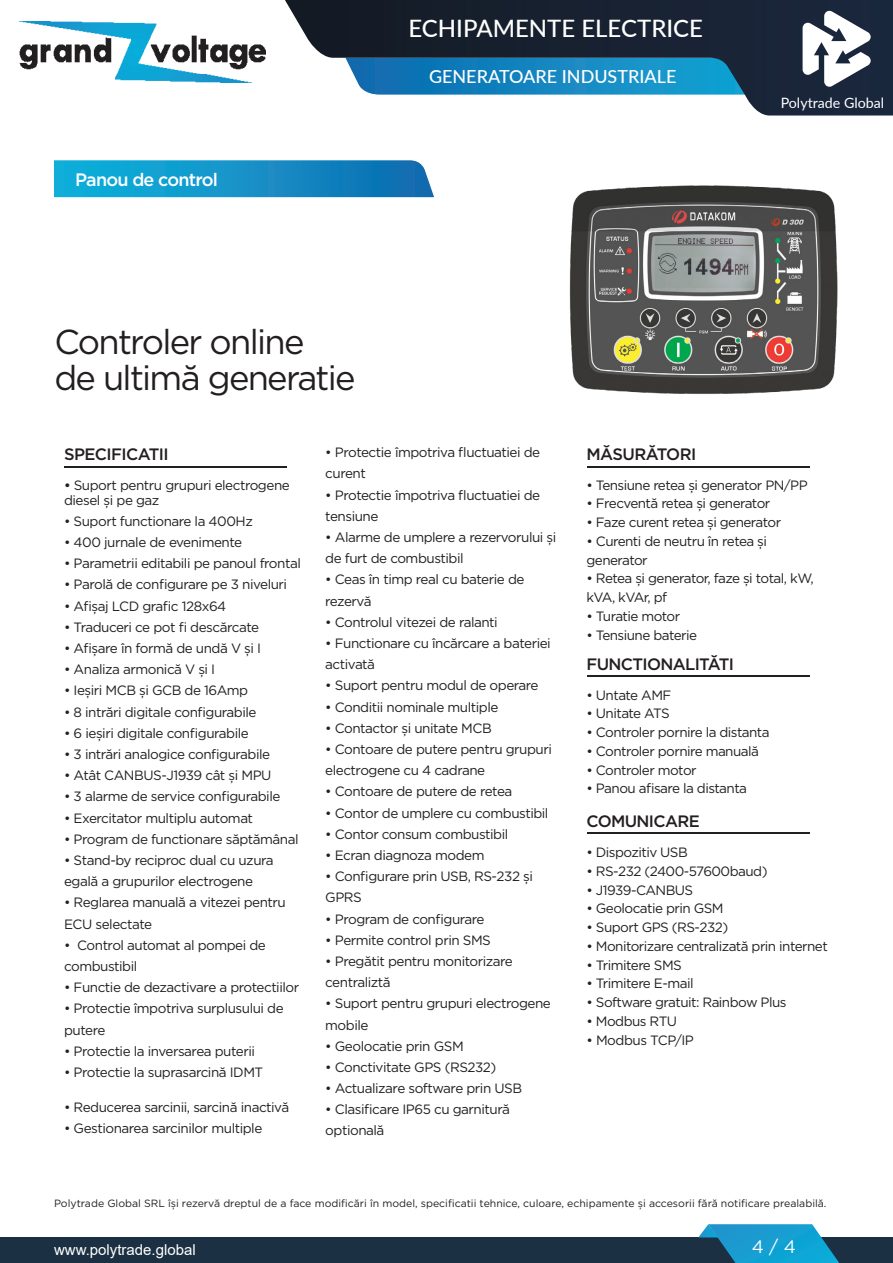
<style>
.page{position:relative;width:893px;height:1263px;background:#fff}
.page>*{position:absolute;margin:0;border:0;box-sizing:border-box;transform-origin:0 0}
.t1{font:34.5px "Gotham";letter-spacing:-.05em;color:#231f20}
.t2{font:500 24px "Lato";color:#fff}
.t3{font:500 18px "Lato";color:#fff}
.t4{font:500 18px "Gotham";letter-spacing:-.045em;color:#fff}
.t5{font:18px "Gotham";color:#fff}
.t6{font:500 16.5px "Gotham";letter-spacing:-.04em;color:#231f20}
.t7{font:15px "Arial";color:#fff}
.t8{font:14.25px "Lato";color:#fff}
.t9{font:13.5px/21.1px "Gotham";letter-spacing:-.035em;color:#231f20}
.t10{font:10.5px "Gotham";color:#231f20}
.s1{font-weight:500}
</style>
<div class="page">
<div style="left:0;top:1237px;width:893px;height:26px;background:#1b3042"></div>
<svg style="left:698px;top:1224px;width:141px;height:39px"></svg>
<svg style="left:285px;top:0;width:608px;height:116px"></svg>
<svg style="left:345px;top:11px;width:548px;height:84px;background:#27506c"></svg>
<img style="left:20px;top:22px;width:245px;height:60px">
<svg style="left:54px;top:160px;width:380px;height:37px;background:#1793c8"></svg>
<img style="left:569px;top:185px;width:269px;height:209px">
<hr style="left:64px;top:466px;width:223px;height:2px;background:#231f20">
<hr style="left:587px;top:466px;width:223px;height:2px;background:#231f20">
<hr style="left:587px;top:675px;width:223px;height:2px;background:#231f20">
<hr style="left:587px;top:832px;width:223px;height:2px;background:#231f20">
<p class="t4" style="left:75px;top:168px;width:144px">Panou de control</p>
<h2 class="t2" style="left:408px;top:11px;width:296px">ECHIPAMENTE ELECTRICE</h2>
<h3 class="t3" style="left:429px;top:64px;width:249px">GENERATOARE INDUSTRIALE</h3>
<p class="t1" style="left:54px;top:320px;width:252px">Controler online</p>
<p class="t1" style="left:54px;top:356px;width:303px">de ultimă generatie</p>
<p class="t8" style="left:781px;top:93px;width:105px">Polytrade Global</p>
<p class="t6" style="left:64px;top:443px;width:106px">SPECIFICATII</p>
<p class="t9" style="left:64px;top:474px;width:227px"><span class="s1">•</span> Suport pentru grupuri electrogene</p>
<p class="t9" style="left:64px;top:489px;width:97px">diesel și pe gaz</p>
<p class="t9" style="left:64px;top:510px;width:190px">• Suport functionare la 400Hz</p>
<p class="t9" style="left:64px;top:531px;width:180px">• 400 jurnale de evenimente</p>
<p class="t9" style="left:64px;top:552px;width:238px">• Parametrii editabili pe panoul frontal</p>
<p class="t9" style="left:64px;top:574px;width:225px">• Parolă de configurare pe 3 niveluri</p>
<p class="t9" style="left:64px;top:595px;width:164px">• Afișaj LCD grafic 128x64</p>
<p class="t9" style="left:64px;top:616px;width:197px">• Traduceri ce pot fi descărcate</p>
<p class="t9" style="left:64px;top:637px;width:199px">• Afișare în formă de undă V și I</p>
<p class="t9" style="left:64px;top:658px;width:153px">• Analiza armonică V și I</p>
<p class="t9" style="left:64px;top:680px;width:186px">• Ieșiri MCB și GCB de 16Amp</p>
<p class="t9" style="left:64px;top:701px;width:194px">• 8 intrări digitale configurabile</p>
<p class="t9" style="left:64px;top:722px;width:186px">• 6 ieșiri digitale configurabile</p>
<p class="t9" style="left:64px;top:743px;width:208px">• 3 intrări analogice configurabile</p>
<p class="t9" style="left:64px;top:764px;width:209px">• Atât CANBUS-J1939 cât și MPU</p>
<p class="t9" style="left:64px;top:786px;width:218px">• 3 alarme de service configurabile</p>
<p class="t9" style="left:64px;top:807px;width:190px">• Exercitator multiplu automat</p>
<p class="t9" style="left:64px;top:828px;width:236px">• Program de functionare săptămânal</p>
<p class="t9" style="left:64px;top:849px;width:211px">• Stand-by reciproc dual cu uzura</p>
<p class="t9" style="left:64px;top:870px;width:191px">egală a grupurilor electrogene</p>
<p class="t9" style="left:64px;top:892px;width:223px">• Reglarea manuală a vitezei pentru<br>ECU selectate</p>
<p class="t9" style="left:64px;top:934px;width:203px">• Control automat al pompei de</p>
<p class="t9" style="left:64px;top:955px;width:75px">combustibil</p>
<p class="t9" style="left:64px;top:976px;width:237px">• Functie de dezactivare a protectiilor</p>
<p class="t9" style="left:64px;top:998px;width:221px">• Protectie împotriva surplusului de</p>
<p class="t9" style="left:64px;top:1019px;width:43px">putere</p>
<p class="t9" style="left:64px;top:1040px;width:192px">• Protectie la inversarea puterii</p>
<p class="t9" style="left:64px;top:1061px;width:201px">• Protectie la suprasarcină IDMT</p>
<p class="t9" style="left:64px;top:1096px;width:227px">• Reducerea sarcinii, sarcină inactivă</p>
<p class="t9" style="left:64px;top:1118px;width:200px">• Gestionarea sarcinilor multiple</p>
<p class="t9" style="left:325px;top:441px;width:216px">• Protectie împotriva fluctuatiei de curent</p>
<p class="t9" style="left:325px;top:484px;width:216px">• Protectie împotriva fluctuatiei de tensiune</p>
<p class="t9" style="left:325px;top:526px;width:233px">• Alarme de umplere a rezervorului și de furt de combustibil</p>
<p class="t9" style="left:325px;top:569px;width:201px">• Ceas în timp real cu baterie de</p>
<p class="t9" style="left:325px;top:590px;width:48px">rezervă</p>
<p class="t9" style="left:325px;top:611px;width:174px">• Controlul vitezei de ralanti</p>
<p class="t9" style="left:325px;top:632px;width:227px">• Functionare cu încărcare a bateriei activată</p>
<p class="t9" style="left:325px;top:675px;width:215px">• Suport pentru modul de operare</p>
<p class="t9" style="left:325px;top:696px;width:175px">• Conditii nominale multiple</p>
<p class="t9" style="left:325px;top:717px;width:168px">• Contactor și unitate MCB</p>
<p class="t9" style="left:325px;top:738px;width:228px">• Contoare de putere pentru grupuri</p>
<p class="t9" style="left:325px;top:759px;width:161px">electrogene cu 4 cadrane</p>
<p class="t9" style="left:325px;top:781px;width:189px">• Contoare de putere de retea</p>
<p class="t9" style="left:325px;top:802px;width:225px">• Contor de umplere cu combustibil</p>
<p class="t9" style="left:325px;top:823px;width:185px">• Contor consum combustibil</p>
<p class="t9" style="left:325px;top:844px;width:161px">• Ecran diagnoza modem</p>
<p class="t9" style="left:325px;top:865px;width:209px">• Configurare prin USB, RS-232 și<br>GPRS</p>
<p class="t9" style="left:325px;top:908px;width:161px">• Program de configurare</p>
<p class="t9" style="left:325px;top:929px;width:167px">• Permite control prin SMS</p>
<p class="t9" style="left:325px;top:950px;width:189px">• Pregătit pentru monitorizare</p>
<p class="t9" style="left:325px;top:971px;width:67px">centraliztă</p>
<p class="t9" style="left:325px;top:993px;width:227px">• Suport pentru grupuri electrogene</p>
<p class="t9" style="left:325px;top:1014px;width:45px">mobile</p>
<p class="t9" style="left:325px;top:1035px;width:140px">• Geolocatie prin GSM</p>
<p class="t9" style="left:325px;top:1056px;width:173px">• Conctivitate GPS (RS232)</p>
<p class="t9" style="left:325px;top:1077px;width:198px">• Actualizare software prin USB</p>
<p class="t9" style="left:325px;top:1099px;width:186px">• Clasificare IP65 cu garnitură</p>
<p class="t9" style="left:325px;top:1120px;width:61px">optională</p>
<p class="t6" style="left:586px;top:443px;width:111px">MĂSURĂTORI</p>
<p class="t9" style="left:586px;top:474px;width:223px">• Tensiune retea și generator PN/PP</p>
<p class="t9" style="left:586px;top:493px;width:185px">• Frecventă retea și generator</p>
<p class="t9" style="left:586px;top:511px;width:196px">• Faze curent retea și generator</p>
<p class="t9" style="left:586px;top:530px;width:182px">• Curenti de neutru în retea și</p>
<p class="t9" style="left:586px;top:549px;width:63px">generator</p>
<p class="t9" style="left:586px;top:569px;width:229px;line-height:18.8px">• Retea și generator, faze și total, kW, kVA, kVAr, pf</p>
<p class="t9" style="left:586px;top:605px;width:95px">• Turatie motor</p>
<p class="t9" style="left:586px;top:624px;width:112px">• Tensiune baterie</p>
<p class="t6" style="left:586px;top:653px;width:149px">FUNCTIONALITĂTI</p>
<p class="t9" style="left:586px;top:684px;width:86px">• Untate AMF</p>
<p class="t9" style="left:586px;top:703px;width:85px">• Unitate ATS</p>
<p class="t9" style="left:586px;top:721px;width:185px">• Controler pornire la distanta</p>
<p class="t9" style="left:586px;top:740px;width:174px">• Controler pornire manuală</p>
<p class="t9" style="left:586px;top:759px;width:112px">• Controler motor</p>
<p class="t9" style="left:586px;top:778px;width:162px">• Panou afisare la distanta</p>
<p class="t6" style="left:586px;top:810px;width:115px">COMUNICARE</p>
<p class="t9" style="left:586px;top:841px;width:103px">• Dispozitiv USB</p>
<p class="t9" style="left:586px;top:860px;width:183px">• RS-232 (2400-57600baud)</p>
<p class="t9" style="left:586px;top:879px;width:108px">• J1939-CANBUS</p>
<p class="t9" style="left:586px;top:898px;width:139px">• Geolocatie prin GSM</p>
<p class="t9" style="left:586px;top:916px;width:143px">• Suport GPS (RS-232)</p>
<p class="t9" style="left:586px;top:935px;width:243px">• Monitorizare centralizată prin internet</p>
<p class="t9" style="left:586px;top:954px;width:97px">• Trimitere SMS</p>
<p class="t9" style="left:586px;top:973px;width:109px">• Trimitere E-mail</p>
<p class="t9" style="left:586px;top:991px;width:202px">• Software gratuit: Rainbow Plus</p>
<p class="t9" style="left:586px;top:1010px;width:92px">• Modbus RTU</p>
<p class="t9" style="left:586px;top:1029px;width:109px">• Modbus TCP/IP</p>
<p class="t10" style="left:54px;top:1197px;width:774px">Polytrade Global SRL își rezervă dreptul de a face modificări în model, specificatii tehnice, culoare, echipamente și accesorii fără notificare prealabilă.</p>
<p class="t7" style="left:54px;top:1240px;width:143px">www.polytrade.global</p>
<h3 class="t5" style="left:752px;top:1235px;width:46px">4 / 4</h3>
</div>
